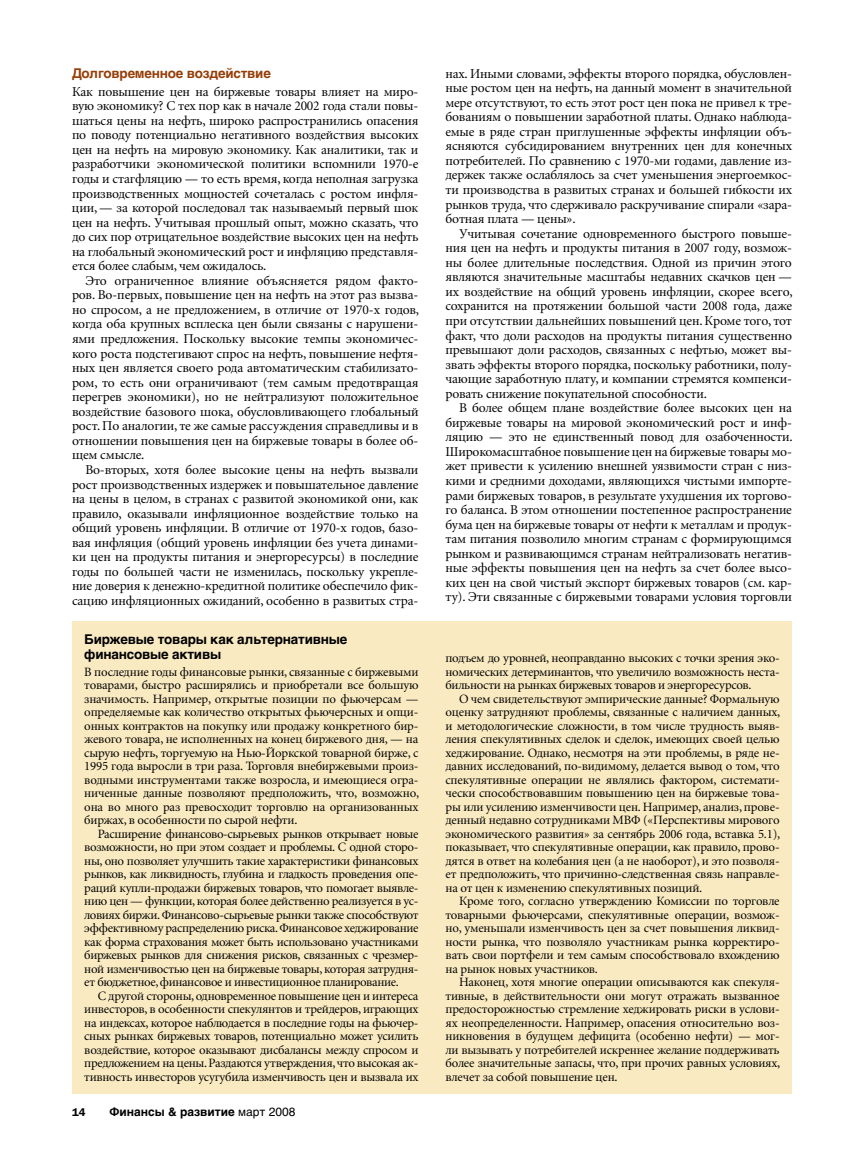
<style>
.page{position:relative;width:864px;height:1161px;background:#fff}
.page>*{position:absolute;margin:0;border:0;box-sizing:border-box;transform-origin:0 0}
.t1{font:13.5px/14.5px "Minion Cyr";letter-spacing:-.015em;color:#000;text-align:justify}
.t2{font:700 13.5px/15px "Helvetica Cyr";letter-spacing:-.015em;color:#000}
.t3{font:700 13.5px "Helvetica Cyr";letter-spacing:-.015em;color:#963e08}
.t4{font:12.75px/13.5px "Minion Cyr";letter-spacing:-.015em;color:#000;text-align:justify}
.t5{font:700 12px "Helvetica Cyr";color:#000}
.t6{font:600 11.25px "Franklin Gothic";color:#000}
.s1{font-family:"Helvetica Cyr Upright";font-weight:400}
</style>
<div class="page">
<div style="left:72px;top:621px;width:720px;height:473px;background:#f9eac1"></div>
<p class="t3" style="left:72px;top:66px;width:200px">Долговременное воздействие</p>
<p class="t1" style="left:72px;top:84px;width:348px">Как повышение цен на биржевые товары влияет на миро&shy;вую экономику? С тех пор как в начале 2002 года стали повы&shy;шаться цены на нефть, широко распространились опасения по поводу потенциально негативного воздействия высоких цен на нефть на мировую экономику. Как аналитики, так и разработчики экономической политики вспомнили 1970-е годы и стагфляцию — то есть время, когда неполная загрузка производственных мощностей сочеталась с ростом инфля&shy;ции, — за которой последовал так называемый первый шок цен на нефть. Учитывая прошлый опыт, можно сказать, что до сих пор отрицательное воздействие высоких цен на нефть на глобальный экономический рост и инфляцию представля&shy;ется более слабым, чем ожидалось.</p>
<p class="t1" style="left:72px;top:273px;width:349px;text-indent:14px">Это ограниченное влияние объясняется рядом факто&shy;ров. Во-первых, повышение цен на нефть на этот раз вызва&shy;но спросом, а не предложением, в отличие от 1970-х годов, когда оба крупных всплеска цен были связаны с нарушени&shy;ями предложения. Поскольку высокие темпы экономичес&shy;кого роста подстегивают спрос на нефть, повышение нефтя&shy;ных цен является своего рода автоматическим стабилизато&shy;ром, то есть они ограничивают (тем самым предотвращая перегрев экономики), но не нейтрализуют положительное воздействие базового шока, обусловливающего глобальный рост. По аналогии, те же самые рассуждения справедливы и в отношении повышения цен на биржевые товары в более об&shy;щем смысле.</p>
<p class="t1" style="left:72px;top:462px;width:348px;text-indent:14px">Во-вторых, хотя более высокие цены на нефть вызвали рост производственных издержек и повышательное давление на цены в целом, в странах с развитой экономикой они, как правило, оказывали инфляционное воздействие только на общий уровень инфляции. В отличие от 1970-х годов, базо&shy;вая инфляция (общий уровень инфляции без учета динами&shy;ки цен на продукты питания и энергоресурсы) в последние годы по большей части не изменилась, поскольку укрепле&shy;ние доверия к денежно-кредитной политике обеспечило фик&shy;сацию инфляционных ожиданий, особенно в развитых стра-</p>
<p class="t2" style="left:84px;top:632px;width:265px">Биржевые товары как альтернативные финансовые активы</p>
<p class="t4" style="left:84px;top:665px;width:336px">В последние годы финансовые рынки, связанные с биржевыми товарами, быстро расширялись и приобретали все большую значимость. Например, открытые позиции по фьючерсам — определяемые как количество открытых фьючерсных и опци&shy;онных контрактов на покупку или продажу конкретного бир&shy;жевого товара, не исполненных на конец биржевого дня, — на сырую нефть, торгуемую на Нью-Йоркской товарной бирже, с 1995 года выросли в три раза. Торговля внебиржевыми произ&shy;водными инструментами также возросла, и имеющиеся огра&shy;ниченные данные позволяют предположить, что, возможно, она во много раз превосходит торговлю на организованных биржах, в особенности по сырой нефти.</p>
<p class="t4" style="left:84px;top:827px;width:336px;text-indent:14px">Расширение финансово-сырьевых рынков открывает новые возможности, но при этом создает и проблемы. С одной сторо&shy;ны, оно позволяет улучшить такие характеристики финансовых рынков, как ликвидность, глубина и гладкость проведения опе&shy;раций купли-продажи биржевых товаров, что помогает выявле&shy;нию цен — функции, которая более действенно реализуется в ус&shy;ловиях биржи. Финансово-сырьевые рынки также способствуют эффективному распределению риска. Финансовое хеджирование как форма страхования может быть использовано участниками биржевых рынков для снижения рисков, связанных с чрезмер&shy;ной изменчивостью цен на биржевые товары, которая затрудня&shy;ет бюджетное, финансовое и инвестиционное планирование.</p>
<p class="t4" style="left:84px;top:989px;width:336px;text-indent:14px">С другой стороны, одновременное повышение цен и интереса инвесторов, в особенности спекулянтов и трейдеров, играющих на индексах, которое наблюдается в последние годы на фьючер&shy;сных рынках биржевых товаров, потенциально может усилить воздействие, которое оказывают дисбалансы между спросом и предложением на цены. Раздаются утверждения, что высокая ак&shy;тивность инвесторов усугубила изменчивость цен и вызвала их</p>
<p class="t6" style="left:72px;top:1106px;width:15px">14</p>
<p class="t5" style="left:109px;top:1105px;width:188px">Финансы &amp; развитие <span class="s1">март 2008</span></p>
<p class="t1" style="left:446px;top:66px;width:348px">нах. Иными словами, эффекты второго порядка, обусловлен&shy;ные ростом цен на нефть, на данный момент в значительной мере отсутствуют, то есть этот рост цен пока не привел к тре&shy;бованиям о повышении заработной платы. Однако наблюда&shy;емые в ряде стран приглушенные эффекты инфляции объ&shy;ясняются субсидированием внутренних цен для конечных потребителей. По сравнению с 1970-ми годами, давление из&shy;держек также ослаблялось за счет уменьшения энергоемкос&shy;ти производства в развитых странах и большей гибкости их рынков труда, что сдерживало раскручивание спирали «зара&shy;ботная плата — цены».</p>
<p class="t1" style="left:446px;top:226px;width:349px;text-indent:14px">Учитывая сочетание одновременного быстрого повыше&shy;ния цен на нефть и продукты питания в 2007 году, возмож&shy;ны более длительные последствия. Одной из причин этого являются значительные масштабы недавних скачков цен — их воздействие на общий уровень инфляции, скорее всего, сохранится на протяжении большой части 2008 года, даже при отсутствии дальнейших повышений цен. Кроме того, тот факт, что доли расходов на продукты питания существенно превышают доли расходов, связанных с нефтью, может вы&shy;звать эффекты второго порядка, поскольку работники, полу&shy;чающие заработную плату, и компании стремятся компенси&shy;ровать снижение покупательной способности.</p>
<p class="t1" style="left:446px;top:400px;width:349px;text-indent:14px">В более общем плане воздействие более высоких цен на биржевые товары на мировой экономический рост и инф&shy;ляцию — это не единственный повод для озабоченности.<br>Широкомасштабное повышение цен на биржевые товары мо&shy;жет привести к усилению внешней уязвимости стран с низ&shy;кими и средними доходами, являющихся чистыми импорте&shy;рами биржевых товаров, в результате ухудшения их торгово&shy;го баланса. В этом отношении постепенное распространение бума цен на биржевые товары от нефти к металлам и продук&shy;там питания позволило многим странам с формирующимся рынком и развивающимся странам нейтрализовать негатив&shy;ные эффекты повышения цен на нефть за счет более высо&shy;ких цен на свой чистый экспорт биржевых товаров (см. кар&shy;ту). Эти связанные с биржевыми товарами условия торговли</p>
<p class="t4" style="left:446px;top:651px;width:336px">подъем до уровней, неоправданно высоких с точки зрения эко&shy;номических детерминантов, что увеличило возможность неста&shy;бильности на рынках биржевых товаров и энергоресурсов.</p>
<p class="t4" style="left:446px;top:692px;width:336px;text-indent:14px">О чем свидетельствуют эмпирические данные? Формальную оценку затрудняют проблемы, связанные с наличием данных, и методологические сложности, в том числе трудность выяв&shy;ления спекулятивных сделок и сделок, имеющих своей целью хеджирование. Однако, несмотря на эти проблемы, в ряде не&shy;давних исследований, по-видимому, делается вывод о том, что спекулятивные операции не являлись фактором, системати&shy;чески способствовавшим повышению цен на биржевые това&shy;ры или усилению изменчивости цен. Например, анализ, прове&shy;денный недавно сотрудниками МВФ («Перспективы мирового экономического развития» за сентябрь 2006 года, вставка 5.1), показывает, что спекулятивные операции, как правило, прово&shy;дятся в ответ на колебания цен (а не наоборот), и это позволя&shy;ет предположить, что причинно-следственная связь направле&shy;на от цен к изменению спекулятивных позиций.</p>
<p class="t4" style="left:446px;top:894px;width:336px;text-indent:14px">Кроме того, согласно утверждению Комиссии по торговле товарными фьючерсами, спекулятивные операции, возмож&shy;но, уменьшали изменчивость цен за счет повышения ликвид&shy;ности рынка, что позволяло участникам рынка корректиро&shy;вать свои портфели и тем самым способствовало вхождению на рынок новых участников.</p>
<p class="t4" style="left:446px;top:975px;width:336px;text-indent:14px">Наконец, хотя многие операции описываются как спекуля&shy;тивные, в действительности они могут отражать вызванное предосторожностью стремление хеджировать риски в услови&shy;ях неопределенности. Например, опасения относительно воз&shy;никновения в будущем дефицита (особенно нефти) — мог&shy;ли вызывать у потребителей искреннее желание поддерживать более значительные запасы, что, при прочих равных условиях, влечет за собой повышение цен.</p>
</div>
